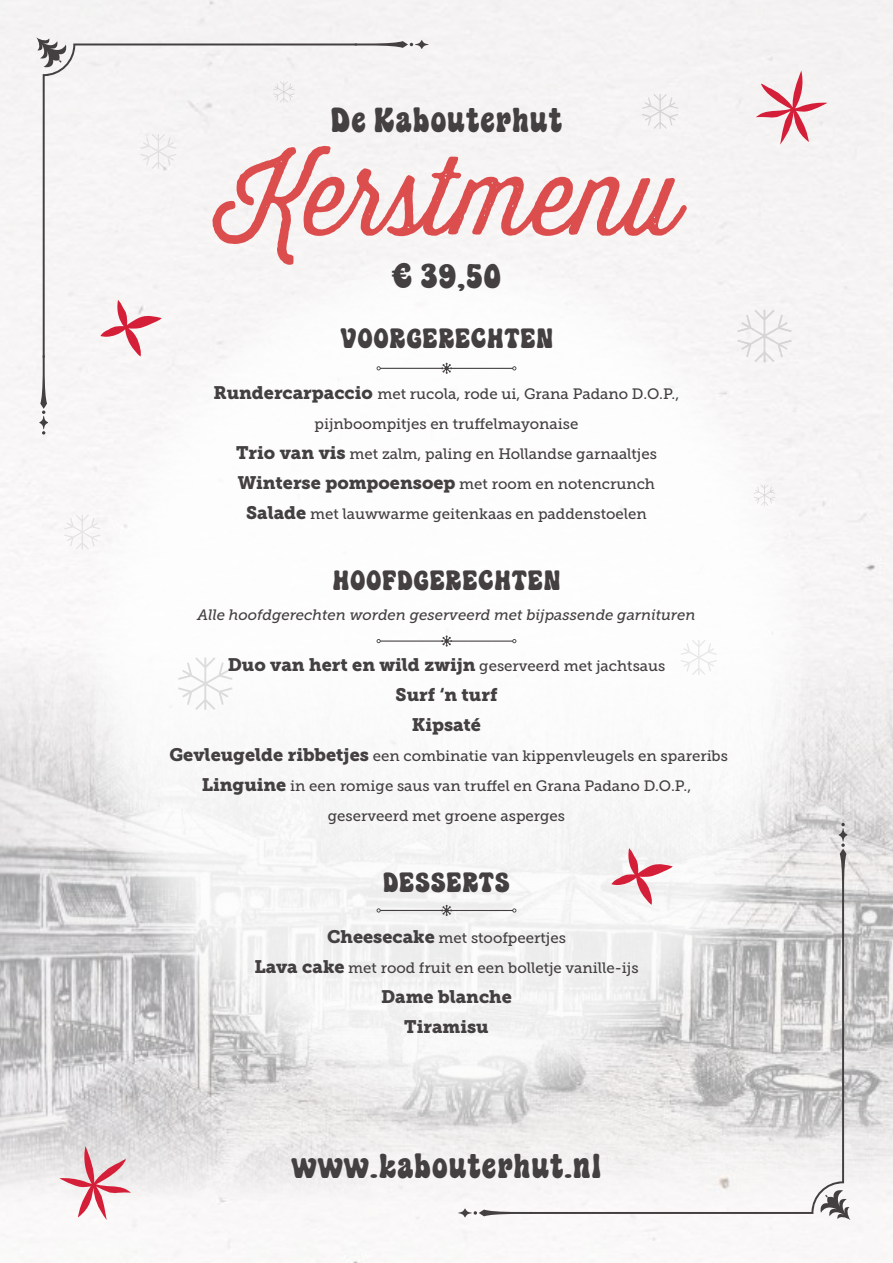
<style>
.page{position:relative;width:893px;height:1263px;background:#fff}
.page>*{position:absolute;margin:0;border:0;box-sizing:border-box;transform-origin:0 0}
.t1{font:108px "Thirsty Rough Lt";color:#dc4d4e}
.t2{font:30px "Janice";color:#444041}
.t3{font:24px "Janice";color:#444041}
.t4{font:18px/30px "Museo Slab 900";color:#444041;text-align:center}
.t5{font:15px/30px "Museo Slab 500";color:#444041;text-align:center}
.t6{font:italic 15px "Museo Slab 500";color:#444041}
.s1{font-family:"Museo Slab 900";font-size:18px}
</style>
<div class="page">
<img style="left:0;top:613px;width:893px;height:607px">
<div style="left:80px;top:250px;width:733px;height:867px;background:#fff;border-radius:50%"></div>
<svg style="left:377px;top:363px;width:139px;height:11px"></svg>
<svg style="left:377px;top:635px;width:139px;height:12px"></svg>
<svg style="left:377px;top:905px;width:139px;height:11px"></svg>
<svg style="left:756px;top:71px;width:71px;height:74px"></svg>
<svg style="left:59px;top:1146px;width:72px;height:74px"></svg>
<div style="left:43px;top:44px;width:314px;height:314px;background:#f6f5f4"></div>
<svg style="left:39px;top:355px;width:9px;height:80px"></svg>
<svg style="left:355px;top:40px;width:74px;height:9px"></svg>
<svg style="left:36px;top:37px;width:31px;height:31px"></svg>
<svg style="left:530px;top:900px;width:314px;height:314px"></svg>
<svg style="left:839px;top:823px;width:8px;height:79px"></svg>
<svg style="left:458px;top:1208px;width:74px;height:9px"></svg>
<svg style="left:819px;top:1189px;width:31px;height:31px"></svg>
<svg style="left:100px;top:300px;width:62px;height:57px"></svg>
<svg style="left:611px;top:848px;width:62px;height:57px"></svg>
<svg style="left:140px;top:134px;width:36px;height:35px"></svg>
<svg style="left:737px;top:310px;width:55px;height:52px"></svg>
<svg style="left:178px;top:657px;width:54px;height:53px"></svg>
<svg style="left:642px;top:94px;width:36px;height:35px"></svg>
<svg style="left:681px;top:640px;width:36px;height:35px"></svg>
<svg style="left:64px;top:514px;width:36px;height:35px"></svg>
<svg style="left:273px;top:81px;width:22px;height:21px"></svg>
<svg style="left:754px;top:485px;width:21px;height:21px"></svg>
<h2 class="t2" style="left:330px;top:100px;width:234px">De Kabouterhut</h2>
<h1 class="t1" style="left:219px;top:119px;width:463px">Kerstmenu</h1>
<h2 class="t2" style="left:391px;top:256px;width:112px">€ 39,50</h2>
<h3 class="t3" style="left:340px;top:322px;width:215px">VOORGERECHTEN</h3>
<p class="t5" style="left:214px;top:379px;width:467px"><span class="s1">Rundercarpaccio</span> met rucola, rode ui, Grana Padano D.O.P., pijnboompitjes en truffelmayonaise<br><span class="s1">Trio van vis</span> met zalm, paling en Hollandse garnaaltjes <span class="s1">Winterse pompoensoep</span> met room en notencrunch <span class="s1">Salade</span> met lauwwarme geitenkaas en paddenstoelen</p>
<h3 class="t3" style="left:333px;top:564px;width:229px">HOOFDGERECHTEN</h3>
<p class="t6" style="left:197px;top:606px;width:499px">Alle hoofdgerechten worden geserveerd met bijpassende garnituren</p>
<p class="t5" style="left:228px;top:651px;width:439px"><span class="s1">Duo van hert en wild zwijn</span> geserveerd met jachtsaus</p>
<p class="t4" style="left:396px;top:680px;width:103px">Surf ‘n turf<br>Kipsaté</p>
<p class="t5" style="left:169px;top:741px;width:560px"><span class="s1">Gevleugelde ribbetjes</span> een combinatie van kippenvleugels en spareribs<br><span class="s1">Linguine</span> in een romige saus van truffel en Grana Padano D.O.P., geserveerd met groene asperges</p>
<h3 class="t3" style="left:383px;top:866px;width:129px">DESSERTS</h3>
<p class="t5" style="left:254px;top:922px;width:386px"><span class="s1">Cheesecake</span> met stoofpeertjes<br><span class="s1">Lava cake</span> met rood fruit en een bolletje vanille-ijs</p>
<p class="t4" style="left:381px;top:981px;width:132px">Dame blanche<br>Tiramisu</p>
<h2 class="t2" style="left:291px;top:1146px;width:312px">www.kabouterhut.nl</h2>
</div>
